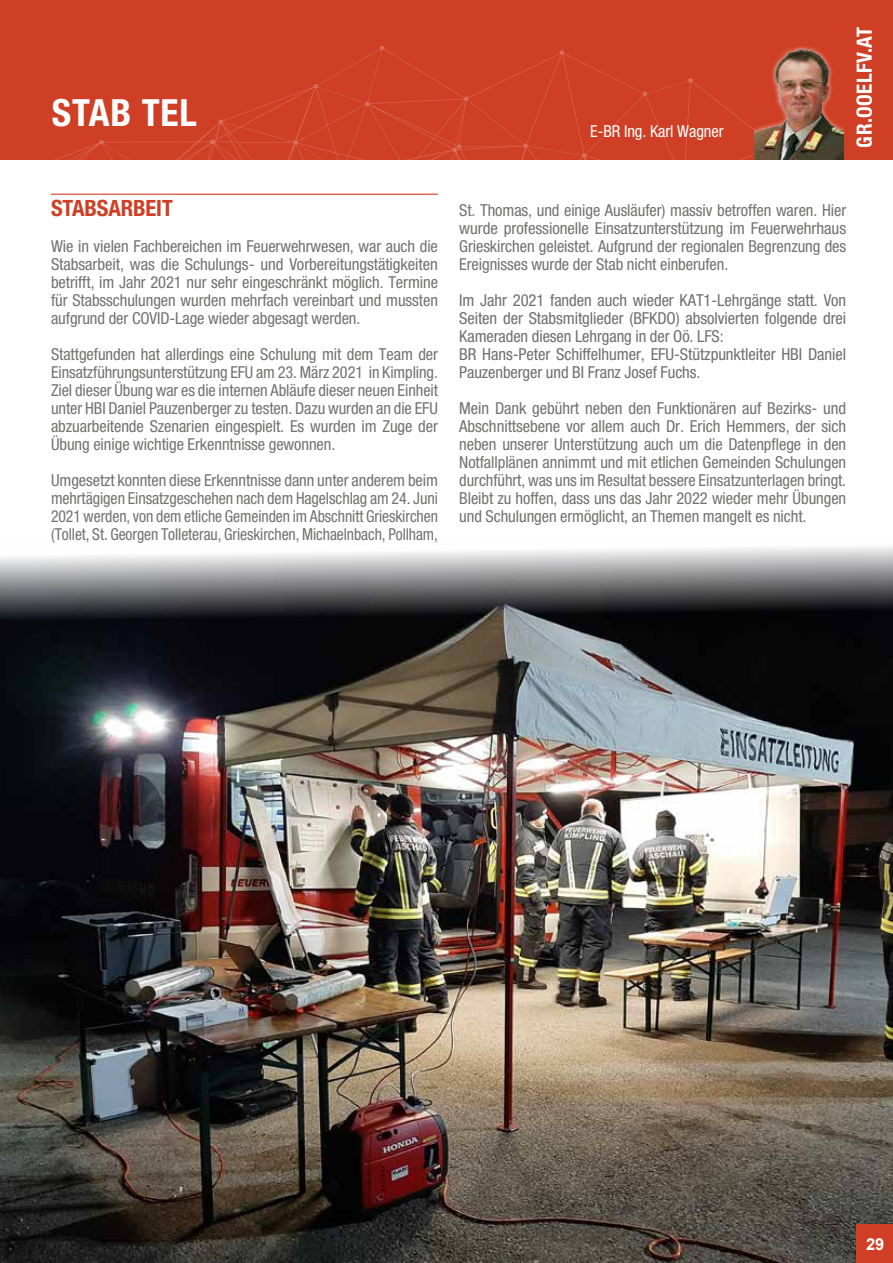
<style>
.page{position:relative;width:893px;height:1263px;background:#fff}
.page>*{position:absolute;margin:0;border:0;box-sizing:border-box;transform-origin:0 0}
.t1{font:700 condensed 37.5px "Helvetica Neue LT Pro";letter-spacing:.02em;color:#fff}
.t2{font:700 condensed 22.5px "Helvetica Neue LT Pro";letter-spacing:-.005em;color:#d03f25}
.t3{font:700 condensed 21px "Helvetica Neue LT Pro";letter-spacing:.02em;color:#fff}
.t4{font:condensed 16.5px/18px "Helvetica Neue LT Std";letter-spacing:-.005em;color:#727271;text-align:justify}
.t5{font:condensed 16.5px/18px "Helvetica Neue LT Std";letter-spacing:-.005em;color:#706f6f}
.t6{font:condensed 16.5px "Helvetica Neue LT Std";letter-spacing:-.005em;color:#fff}
.t7{font:700 16.5px "Arial";color:#fff}
</style>
<div class="page">
<div style="left:0;top:0;width:893px;height:159px;background:#cf3f25"></div>
<svg style="left:0;top:46px;width:893px;height:148px"></svg>
<hr style="left:51px;top:194px;width:387px;height:1px;background:#cf3f25">
<img style="left:0;top:546px;width:893px;height:717px">
<img style="left:755px;top:44px;width:88px;height:115px">
<div style="left:857px;top:1225px;width:36px;height:38px;background:#d03f25"></div>
<h1 class="t1" style="left:52px;top:90px;width:146px">STAB TEL</h1>
<p class="t6" style="left:590px;top:121px;width:135px">E-BR Ing. Karl Wagner</p>
<p class="t3" style="left:852px;top:148px;width:122px;rotate:-90deg">GR.OOELFV.AT</p>
<h2 class="t2" style="left:51px;top:195px;width:123px">STABSARBEIT</h2>
<p class="t4" style="left:51px;top:237px;width:388px">Wie in vielen Fachbereichen im Feuerwehrwesen, war auch die Stabsarbeit, was die Schulungs- und Vorbereitungstätigkeiten betrifft, im Jahr 2021 nur sehr eingeschränkt möglich. Termine für Stabsschulungen wurden mehrfach vereinbart und mussten aufgrund der COVID-Lage wieder abgesagt werden.</p>
<p class="t4" style="left:51px;top:345px;width:388px">Stattgefunden hat allerdings eine Schulung mit dem Team der Einsatzführungsunterstützung EFU am 23. März 2021 in Kimpling.<br>Ziel dieser Übung war es die internen Abläufe dieser neuen Einheit unter HBI Daniel Pauzenberger zu testen. Dazu wurden an die EFU abzuarbeitende Szenarien eingespielt. Es wurden im Zuge der Übung einige wichtige Erkenntnisse gewonnen.</p>
<p class="t4" style="left:51px;top:471px;width:388px">Umgesetzt konnten diese Erkenntnisse dann unter anderem beim mehrtägigen Einsatzgeschehen nach dem Hagelschlag am 24. Juni 2021 werden, von dem etliche Gemeinden im Abschnitt Grieskirchen (Tollet, St. Georgen Tolleterau, Grieskirchen, Michaelnbach, Pollham,</p>
<p class="t4" style="left:459px;top:201px;width:388px">St. Thomas, und einige Ausläufer) massiv betroffen waren. Hier wurde professionelle Einsatzunterstützung im Feuerwehrhaus Grieskirchen geleistet. Aufgrund der regionalen Begrenzung des Ereignisses wurde der Stab nicht einberufen.</p>
<p class="t5" style="left:459px;top:291px;width:388px">Im Jahr 2021 fanden auch wieder KAT1-Lehrgänge statt. Von Seiten der Stabsmitglieder (BFKDO) absolvierten folgende drei Kameraden diesen Lehrgang in der Oö. LFS:<br>BR Hans-Peter Schiffelhumer, EFU-Stützpunktleiter HBI Daniel Pauzenberger und BI Franz Josef Fuchs.</p>
<p class="t4" style="left:459px;top:399px;width:388px">Mein Dank gebührt neben den Funktionären auf Bezirks- und Abschnittsebene vor allem auch Dr. Erich Hemmers, der sich neben unserer Unterstützung auch um die Datenpflege in den Notfallplänen annimmt und mit etlichen Gemeinden Schulungen durchführt, was uns im Resultat bessere Einsatzunterlagen bringt.<br>Bleibt zu hoffen, dass uns das Jahr 2022 wieder mehr Übungen und Schulungen ermöglicht, an Themen mangelt es nicht.</p>
<p class="t7" style="left:866px;top:1233px;width:20px">29</p>
</div>
